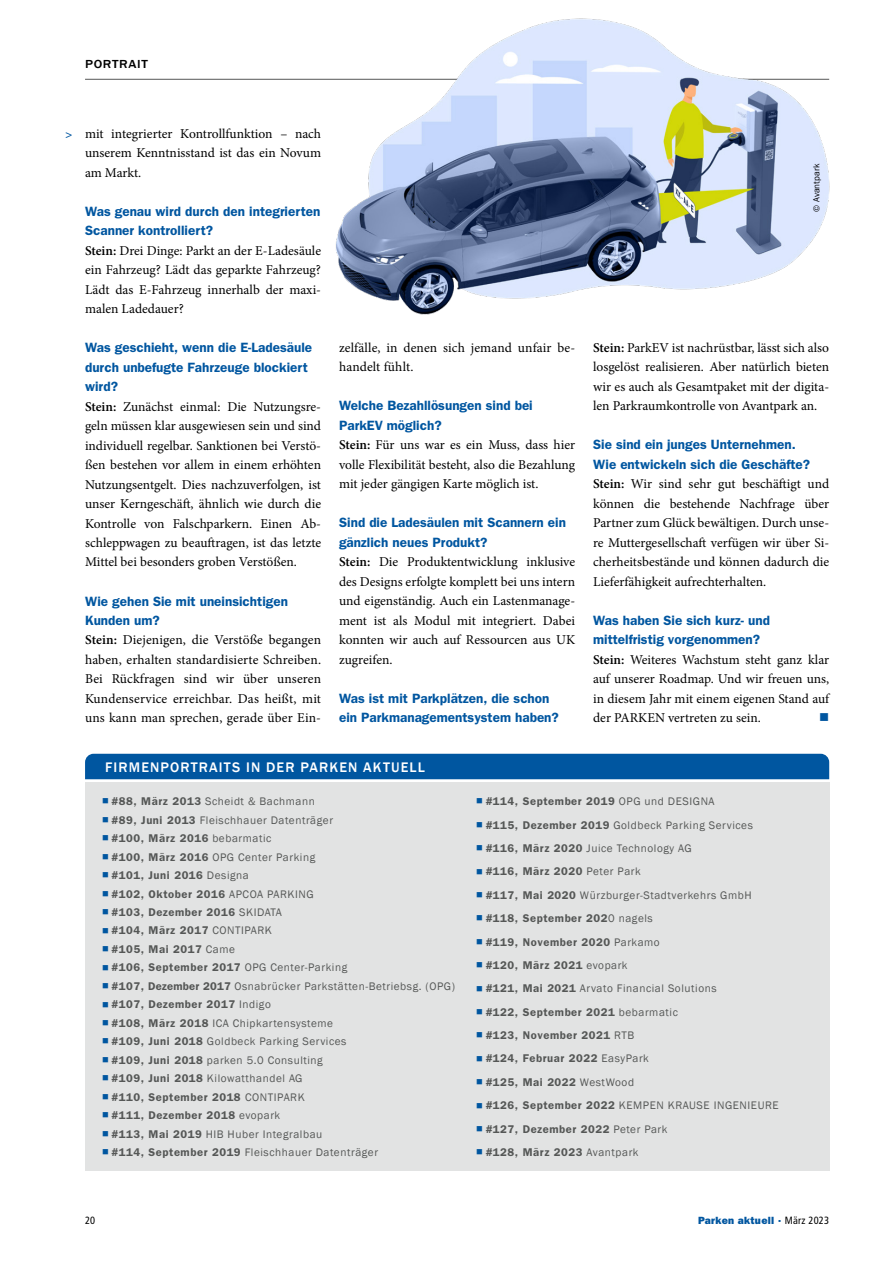
<style>
.page{position:relative;width:893px;height:1263px;background:#fff}
.page>*{position:absolute;margin:0;border:0;box-sizing:border-box;transform-origin:0 0}
.t1{font:500 14.25px "Franklin Gothic";letter-spacing:.08em;color:#fff}
.t2{font:13.5px/19.5px "Minion Pro";color:#000;text-align:justify}
.t3{font:600 13.5px/19.5px "Franklin Gothic";color:#0056a0}
.t4{font:13.5px "Wingdings";color:#0056a0}
.t5{font:500 12px "Franklin Gothic";letter-spacing:.05em;color:#000;scale:1.11 1}
.t6{font:11.25px "Franklin Gothic";letter-spacing:.05em;color:#555756}
.t7{font:600 11.25px "Franklin Gothic";letter-spacing:.05em;color:#555756}
.t8{font:10.5px "ITC Franklin Gothic Std Hvy";letter-spacing:.025em;color:#0056a0}
.t9{font:condensed 10.5px "Frutiger LT";color:#000}
.t10{font:9px "Franklin Gothic";letter-spacing:.01em;color:#000}
.s1{font-family:"DIN Alternate";font-weight:700;font-size:11.25px;color:#0056a0}
.s2{font-weight:600}
.s3{color:#0056a0}
.s4{font-weight:400}
.s5{font-family:"Frutiger LT";font-stretch:condensed;color:#000}
</style>
<div class="page">
<div style="left:85px;top:782px;width:744px;height:388px;background:#e2e3e3"></div>
<div style="left:85px;top:754px;width:744px;height:25px;background:#0056a0"></div>
<hr style="left:85px;top:79px;width:744px;height:1px;background:#555756">
<img style="left:333px;top:18px;width:497px;height:297px">
<p class="t5" style="left:85px;top:57px;width:58px">PORTRAIT</p>
<p class="t2" style="left:85px;top:124px;width:238px;text-indent:-20px"><span class="s1">&gt;</span> mit integrierter Kontrollfunktion – nach unserem Kenntnisstand ist das ein Novum am Markt.</p>
<p class="t3" style="left:85px;top:201px;width:237px">Was genau wird durch den integrierten<br>Scanner kontrolliert?</p>
<p class="t2" style="left:85px;top:241px;width:238px"><span class="s2">Stein:</span> Drei Dinge: Parkt an der E-Ladesäule ein Fahrzeug? Lädt das geparkte Fahrzeug?<br>Lädt das E-Fahrzeug innerhalb der maxi&shy;malen Ladedauer?</p>
<p class="t3" style="left:85px;top:337px;width:229px">Was geschieht, wenn die E-Ladesäule durch unbefugte Fahrzeuge blockiert wird?</p>
<p class="t2" style="left:85px;top:396px;width:238px"><span class="s2">Stein:</span> Zunächst einmal: Die Nutzungsre&shy;geln müssen klar ausgewiesen sein und sind individuell regelbar. Sanktionen bei Verstö&shy;ßen bestehen vor allem in einem erhöhten Nutzungsentgelt. Dies nachzuverfolgen, ist unser Kerngeschäft, ähnlich wie durch die Kontrolle von Falschparkern. Einen Ab&shy;schleppwagen zu beauftragen, ist das letzte Mittel bei besonders groben Verstößen.</p>
<p class="t3" style="left:85px;top:591px;width:204px">Wie gehen Sie mit uneinsichtigen<br>Kunden um?</p>
<p class="t2" style="left:85px;top:630px;width:238px"><span class="s2">Stein:</span> Diejenigen, die Verstöße begangen haben, erhalten standardisierte Schreiben.<br>Bei Rückfragen sind wir über unseren Kundenservice erreichbar. Das heißt, mit uns kann man sprechen, gerade über Ein-</p>
<p class="t10" style="left:811px;top:212px;width:50px;rotate:-90deg">© Avantpark</p>
<p class="t2" style="left:339px;top:338px;width:238px">zelfälle, in denen sich jemand unfair be&shy;handelt fühlt.</p>
<p class="t3" style="left:339px;top:396px;width:195px">Welche Bezahllösungen sind bei<br>ParkEV möglich?</p>
<p class="t2" style="left:339px;top:435px;width:238px"><span class="s2">Stein:</span> Für uns war es ein Muss, dass hier volle Flexibilität besteht, also die Bezahlung mit jeder gängigen Karte möglich ist.</p>
<p class="t3" style="left:339px;top:513px;width:228px">Sind die Ladesäulen mit Scannern ein gänzlich neues Produkt?</p>
<p class="t2" style="left:339px;top:552px;width:238px"><span class="s2">Stein:</span> Die Produktentwicklung inklusive des Designs erfolgte komplett bei uns intern und eigenständig. Auch ein Lastenmanage&shy;ment ist als Modul mit integriert. Dabei konnten wir auch auf Ressourcen aus UK zugreifen.</p>
<p class="t3" style="left:339px;top:688px;width:221px">Was ist mit Parkplätzen, die schon ein Parkmanagementsystem haben?</p>
<p class="t2" style="left:593px;top:338px;width:238px"><span class="s2">Stein:</span> ParkEV ist nachrüstbar, lässt sich also losgelöst realisieren. Aber natürlich bieten wir es auch als Gesamtpaket mit der digita&shy;len Parkraumkontrolle von Avantpark an.</p>
<p class="t3" style="left:593px;top:435px;width:218px">Sie sind ein junges Unternehmen.<br>Wie entwickeln sich die Geschäfte?</p>
<p class="t2" style="left:593px;top:474px;width:238px"><span class="s2">Stein:</span> Wir sind sehr gut beschäftigt und können die bestehende Nachfrage über Partner zum Glück bewältigen. Durch unse&shy;re Muttergesellschaft verfügen wir über Si&shy;cherheitsbestände und können dadurch die Lieferfähigkeit aufrechterhalten.</p>
<p class="t3" style="left:593px;top:610px;width:178px">Was haben Sie sich kurz- und mittelfristig vorgenommen?</p>
<p class="t2" style="left:593px;top:650px;width:238px"><span class="s2">Stein:</span> Weiteres Wachstum steht ganz klar auf unserer Roadmap. Und wir freuen uns, in diesem Jahr mit einem eigenen Stand auf der PARKEN vertreten zu sein.</p>
<p class="t4" style="left:819px;top:710px;width:12px">■</p>
<p class="t1" style="left:105px;top:758px;width:321px">FIRMENPORTRAITS IN DER PARKEN AKTUELL</p>
<p class="t6" style="left:102px;top:794px;width:214px"><span class="s3">■</span> <span class="s2">#88, März 2013</span> Scheidt &amp; Bachmann</p>
<p class="t6" style="left:102px;top:813px;width:232px"><span class="s3">■</span> <span class="s2">#89, Juni 2013</span> Fleischhauer Datenträger</p>
<p class="t7" style="left:102px;top:831px;width:171px"><span class="s3">■</span> #100, März 2016 <span class="s4">bebarmatic</span></p>
<p class="t6" style="left:102px;top:850px;width:215px"><span class="s3">■</span> <span class="s2">#100, März 2016</span> OPG Center Parking</p>
<p class="t7" style="left:102px;top:868px;width:148px"><span class="s3">■</span> #101, Juni 2016 <span class="s4">Designa</span></p>
<p class="t7" style="left:102px;top:887px;width:213px"><span class="s3">■</span> #102, Oktober 2016 <span class="s4">APCOA PARKING</span></p>
<p class="t7" style="left:102px;top:905px;width:181px"><span class="s3">■</span> #103, Dezember 2016 <span class="s4">SKIDATA</span></p>
<p class="t7" style="left:102px;top:924px;width:171px"><span class="s3">■</span> #104, März 2017 <span class="s4">CONTIPARK</span></p>
<p class="t7" style="left:102px;top:942px;width:134px"><span class="s3">■</span> #105, Mai 2017 <span class="s4">Came</span></p>
<p class="t7" style="left:102px;top:961px;width:247px"><span class="s3">■</span> #106, September 2017 <span class="s4">OPG Center-Parking</span></p>
<p class="t6" style="left:102px;top:979px;width:354px"><span class="s3">■</span> <span class="s2">#107, Dezember 2017</span> Osnabrücker Parkstätten-Betriebsg. (OPG)</p>
<p class="t7" style="left:102px;top:998px;width:170px"><span class="s3">■</span> #107, Dezember 2017 <span class="s4">Indigo</span></p>
<p class="t6" style="left:102px;top:1016px;width:232px"><span class="s3">■</span> <span class="s2">#108, März 2018</span> ICA Chipkartensysteme</p>
<p class="t6" style="left:102px;top:1034px;width:246px"><span class="s3">■</span> <span class="s2">#109, Juni 2018</span> Goldbeck Parking Services</p>
<p class="t6" style="left:102px;top:1053px;width:222px"><span class="s3">■</span> <span class="s2">#109, Juni 2018</span> parken 5.0 Consulting</p>
<p class="t6" style="left:102px;top:1071px;width:202px"><span class="s3">■</span> <span class="s2">#109, Juni 2018</span> Kilowatthandel AG</p>
<p class="t7" style="left:102px;top:1090px;width:204px"><span class="s3">■</span> #110, September 2018 <span class="s4">CONTIPARK</span></p>
<p class="t7" style="left:102px;top:1108px;width:180px"><span class="s3">■</span> #111, Dezember 2018 <span class="s4">evopark</span></p>
<p class="t6" style="left:102px;top:1127px;width:222px"><span class="s3">■</span> <span class="s2">#113, Mai 2019</span> HIB Huber Integralbau</p>
<p class="t6" style="left:102px;top:1145px;width:278px"><span class="s3">■</span> <span class="s2">#114, September 2019</span> Fleischhauer Datenträger</p>
<p class="t7" style="left:476px;top:795px;width:240px"><span class="s3">■</span> #114, September 2019 <span class="s4">OPG und DESIGNA</span></p>
<p class="t6" style="left:476px;top:818px;width:278px"><span class="s3">■</span> <span class="s2">#115, Dezember 2019</span> Goldbeck Parking Services</p>
<p class="t6" style="left:476px;top:841px;width:217px"><span class="s3">■</span> <span class="s2">#116, März 2020</span> Juice Technology AG</p>
<p class="t7" style="left:476px;top:865px;width:166px"><span class="s3">■</span> #116, März 2020 <span class="s4">Peter Park</span></p>
<p class="t6" style="left:476px;top:888px;width:277px"><span class="s3">■</span> <span class="s2">#117, Mai 2020</span> Würzburger-Stadtverkehrs GmbH</p>
<p class="t7" style="left:476px;top:912px;width:178px"><span class="s3">■</span> #118, September 202<span class="s4">0 nagels</span></p>
<p class="t7" style="left:476px;top:935px;width:185px"><span class="s3">■</span> #119, November 2020 <span class="s4">Parkamo</span></p>
<p class="t7" style="left:476px;top:958px;width:153px"><span class="s3">■</span> #120, März 2021 <span class="s4">evopark</span></p>
<p class="t6" style="left:476px;top:981px;width:242px"><span class="s3">■</span> <span class="s2">#121, Mai 2021</span> Arvato Financial Solutions</p>
<p class="t7" style="left:476px;top:1005px;width:203px"><span class="s3">■</span> #122, September 2021 <span class="s4">bebarmatic</span></p>
<p class="t7" style="left:476px;top:1028px;width:159px"><span class="s3">■</span> #123, November 2021 <span class="s4">RTB</span></p>
<p class="t7" style="left:476px;top:1052px;width:174px"><span class="s3">■</span> #124, Februar 2022 <span class="s4">EasyPark</span></p>
<p class="t7" style="left:476px;top:1075px;width:159px"><span class="s3">■</span> #125, Mai 2022 <span class="s4">WestWood</span></p>
<p class="t6" style="left:476px;top:1098px;width:304px"><span class="s3">■</span> <span class="s2">#126, September 2022</span> KEMPEN KRAUSE INGENIEURE</p>
<p class="t7" style="left:476px;top:1122px;width:193px"><span class="s3">■</span> #127, Dezember 2022 <span class="s4">Peter Park</span></p>
<p class="t7" style="left:476px;top:1145px;width:164px"><span class="s3">■</span> #128, März 2023 <span class="s4">Avantpark</span></p>
<p class="t9" style="left:85px;top:1214px;width:12px">20</p>
<p class="t8" style="left:698px;top:1214px;width:133px">Parken aktuell · <span class="s5">März 2023</span></p>
</div>
